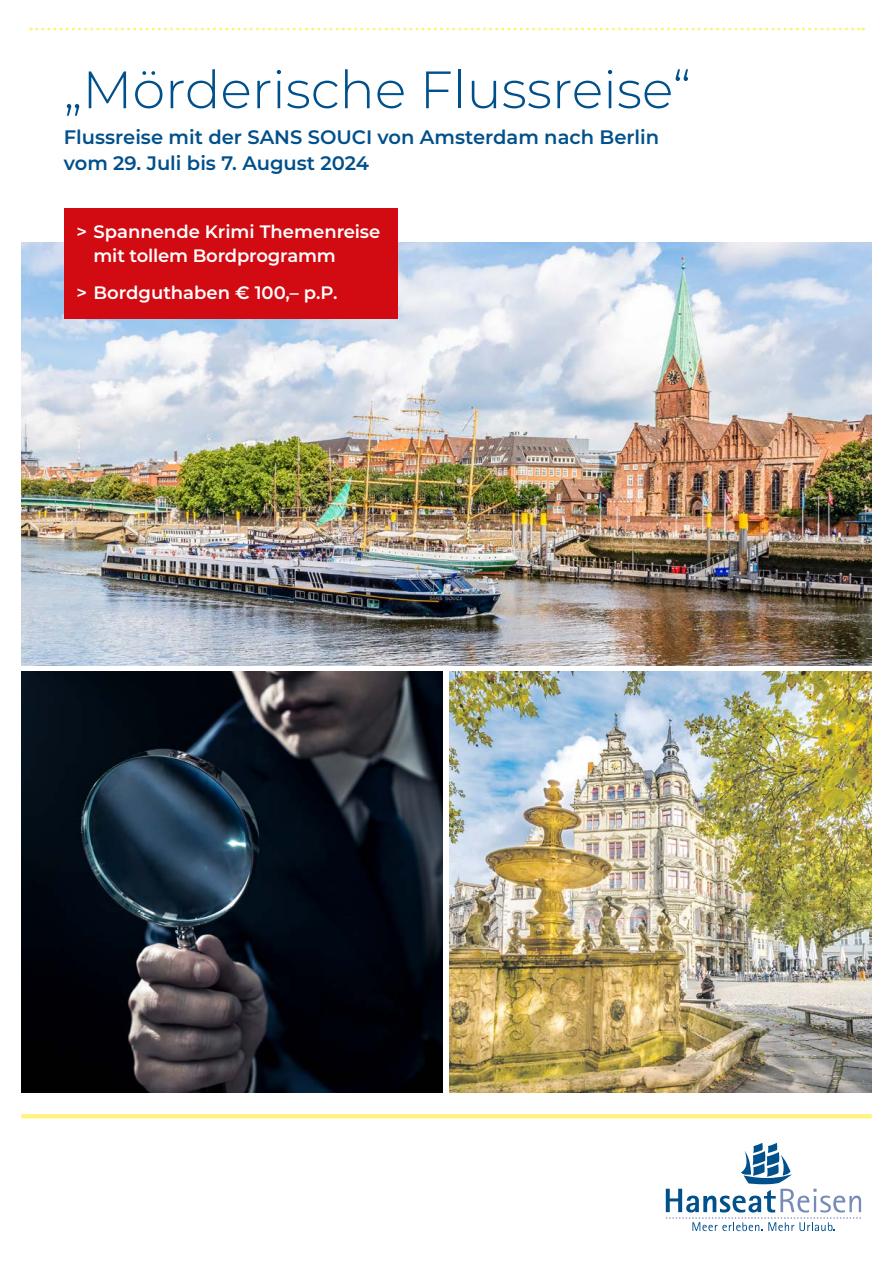
<style>
.page{position:relative;width:893px;height:1263px;background:#fff}
.page>*{position:absolute;margin:0;border:0;box-sizing:border-box;transform-origin:0 0}
.t1{font:300 52.5px "Montserrat";color:#00508c}
.t2{font:600 19.5px/25.5px "Montserrat";color:#00508c}
.t3{font:600 18px/24px "Montserrat";letter-spacing:-.005em;color:#fff}
</style>
<div class="page">
<svg style="left:31px;top:28px;width:832px;height:3px"></svg>
<hr style="left:21px;top:1114px;width:851px;height:4px;background:#fff482">
<svg style="left:666px;top:1143px;width:195px;height:88px"></svg>
<img style="left:21px;top:242px;width:851px;height:423px">
<div style="left:64px;top:208px;width:334px;height:110px;background:#d20a11"></div>
<img style="left:449px;top:672px;width:423px;height:421px">
<img style="left:21px;top:672px;width:421px;height:421px">
<h1 class="t1" style="left:64px;top:54px;width:629px">„Mörderische Flussreise“</h1>
<p class="t2" style="left:64px;top:124px;width:597px">Flussreise mit der SANS SOUCI von Amsterdam nach Berlin vom 29. Juli bis 7. August 2024</p>
<p class="t3" style="left:94px;top:219px;width:288px;text-indent:-17px">&gt; Spannende Krimi Themenreise mit tollem Bordprogramm</p>
<p class="t3" style="left:77px;top:280px;width:262px">&gt; Bordguthaben € 100,– p.P.</p>
</div>
